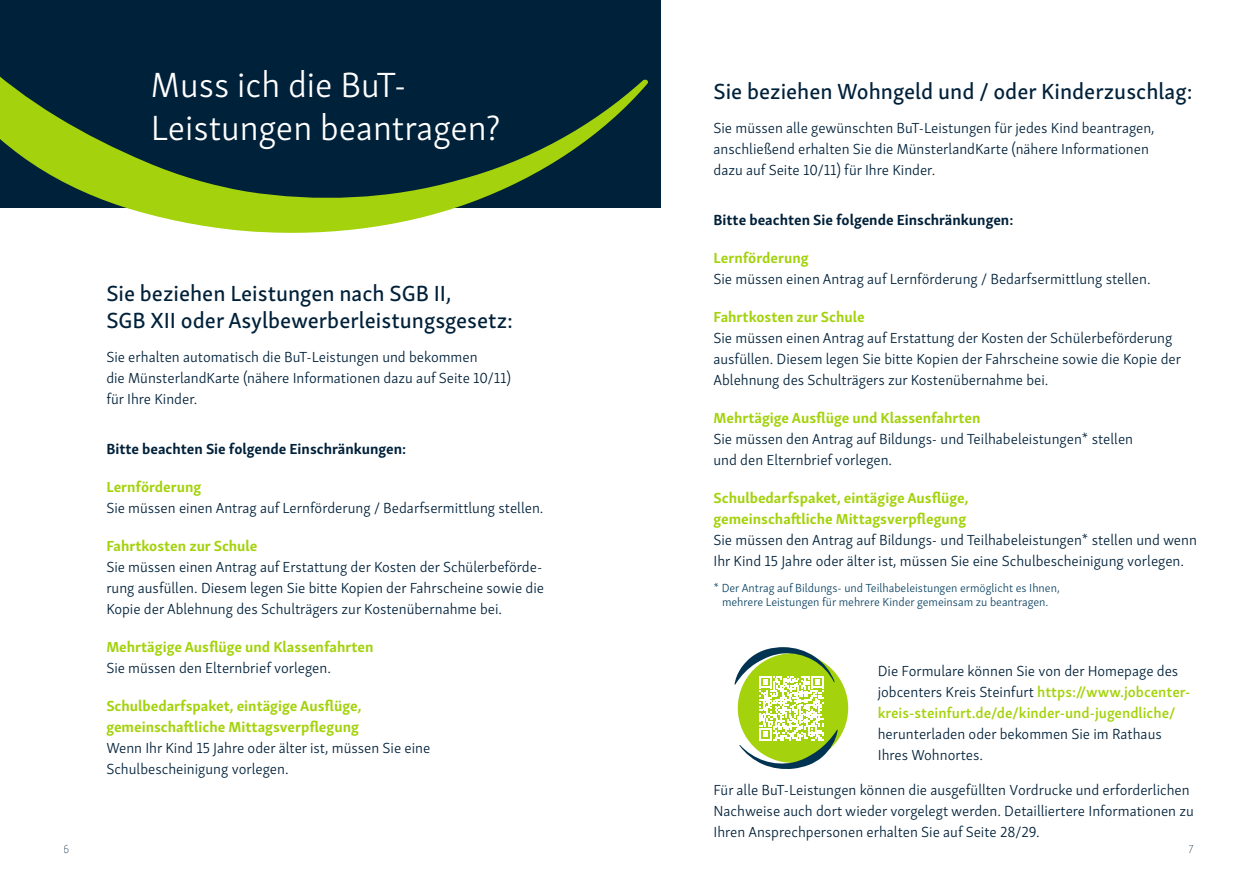
<style>
.page{position:relative;width:1259px;height:893px;background:#fff}
.page>*{position:absolute;margin:0;border:0;box-sizing:border-box;transform-origin:0 0}
.t1{font:300 36px/43.2px "Skolar Sans Latn";color:#fff}
.t2{font:22.5px/27px "Skolar Sans Latn Me";color:#00213a}
.t3{font:300 15px/21px "Skolar Sans Latn";color:#00213a}
.t4{font:700 15px/21px "Skolar Sans Latn";color:#a4d20c}
.t5{font:600 15px/21px "Skolar Sans Latn";color:#a4d20c}
.t6{font:700 15px "Skolar Sans Latn";color:#00213a}
.t7{font:300 12px/14.4px "Skolar Sans Latn";color:#0e4564;text-align:center}
.t8{font:100 12px "Skolar Sans Latn";color:#00213a}
.s1{font-weight:300;color:#00213a}
</style>
<div class="page">
<svg style="left:0;top:0;width:648px;height:233px;background:#2b4c40"></svg>
<div style="left:738px;top:653px;width:110px;height:110px;background:#a4d20c;border-radius:50%"></div>
<svg style="left:734px;top:647px;width:103px;height:122px"></svg>
<h1 class="t1" style="left:151px;top:61px;width:351px">Muss ich die BuT-<br>Leistungen beantragen?</h1>
<h2 class="t2" style="left:106px;top:278px;width:408px">Sie beziehen Leistungen nach SGB II,<br>SGB XII oder Asylbewerberleistungsgesetz:</h2>
<p class="t3" style="left:106px;top:345px;width:406px">Sie erhalten automatisch die BuT-Leistungen und bekommen<br>die MünsterlandKarte (nähere Informationen dazu auf Seite 10/11) für Ihre Kinder.</p>
<p class="t6" style="left:106px;top:437px;width:301px">Bitte beachten Sie folgende Einschränkungen:</p>
<p class="t4" style="left:106px;top:475px;width:97px">Lernförderung</p>
<p class="t3" style="left:106px;top:497px;width:439px">Sie müssen einen Antrag auf Lernförderung / Bedarfsermittlung stellen.</p>
<p class="t4" style="left:106px;top:534px;width:153px">Fahrtkosten zur Schule</p>
<p class="t3" style="left:106px;top:556px;width:439px;text-align:justify">Sie müssen einen Antrag auf Erstattung der Kosten der Schülerbeförde&shy;rung ausfüllen. Diesem legen Sie bitte Kopien der Fahrscheine sowie die Kopie der Ablehnung des Schulträgers zur Kostenübernahme bei.</p>
<p class="t4" style="left:106px;top:635px;width:269px">Mehrtägige Ausflüge und Klassenfahrten</p>
<p class="t3" style="left:106px;top:657px;width:226px">Sie müssen den Elternbrief vorlegen.</p>
<p class="t4" style="left:106px;top:694px;width:257px">Schulbedarfspaket, eintägige Ausflüge, gemeinschaftliche Mittagsverpflegung</p>
<p class="t3" style="left:106px;top:737px;width:325px">Wenn Ihr Kind 15 Jahre oder älter ist, müssen Sie eine<br>Schulbescheinigung vorlegen.</p>
<h2 class="t2" style="left:713px;top:76px;width:480px">Sie beziehen Wohngeld und / oder Kinderzuschlag:</h2>
<p class="t3" style="left:713px;top:116px;width:443px">Sie müssen alle gewünschten BuT-Leistungen für jedes Kind beantragen, anschließend erhalten Sie die MünsterlandKarte (nähere Informationen dazu auf Seite 10/11) für Ihre Kinder.</p>
<p class="t6" style="left:713px;top:208px;width:301px">Bitte beachten Sie folgende Einschränkungen:</p>
<p class="t4" style="left:713px;top:246px;width:97px">Lernförderung</p>
<p class="t3" style="left:713px;top:268px;width:439px">Sie müssen einen Antrag auf Lernförderung / Bedarfsermittlung stellen.</p>
<p class="t4" style="left:713px;top:305px;width:153px">Fahrtkosten zur Schule</p>
<p class="t3" style="left:713px;top:327px;width:469px">Sie müssen einen Antrag auf Erstattung der Kosten der Schülerbeförderung ausfüllen. Diesem legen Sie bitte Kopien der Fahrscheine sowie die Kopie der<br>Ablehnung des Schulträgers zur Kostenübernahme bei.</p>
<p class="t4" style="left:713px;top:406px;width:269px">Mehrtägige Ausflüge und Klassenfahrten</p>
<p class="t3" style="left:713px;top:428px;width:421px">Sie müssen den Antrag auf Bildungs- und Teilhabeleistungen* stellen und den Elternbrief vorlegen.</p>
<p class="t4" style="left:713px;top:486px;width:257px">Schulbedarfspaket, eintägige Ausflüge, gemeinschaftliche Mittagsverpflegung</p>
<p class="t3" style="left:713px;top:529px;width:485px">Sie müssen den Antrag auf Bildungs- und Teilhabeleistungen* stellen und wenn<br>Ihr Kind 15 Jahre oder älter ist, müssen Sie eine Schulbescheinigung vorlegen.</p>
<p class="t7" style="left:713px;top:580px;width:348px">* Der Antrag auf Bildungs- und Teilhabeleistungen ermöglicht es Ihnen, mehrere Leistungen für mehrere Kinder gemeinsam zu beantragen.</p>
<p class="t5" style="left:878px;top:659px;width:314px"><span class="s1">Die Formulare können Sie von der Homepage des jobcenters Kreis Steinfurt</span> https://www.jobcenter&shy;kreis-steinfurt.de/de/kinder-und-jugendliche/</p>
<p class="t3" style="left:878px;top:722px;width:285px">herunterladen oder bekommen Sie im Rathaus<br>Ihres Wohnortes.</p>
<p class="t3" style="left:713px;top:778px;width:482px">Für alle BuT-Leistungen können die ausgefüllten Vordrucke und erforderlichen<br>Nachweise auch dort wieder vorgelegt werden. Detailliertere Informationen zu<br>Ihren Ansprechpersonen erhalten Sie auf Seite 28/29.</p>
<p class="t8" style="left:64px;top:841px;width:8px">6</p>
<p class="t8" style="left:1189px;top:841px;width:7px">7</p>
</div>
